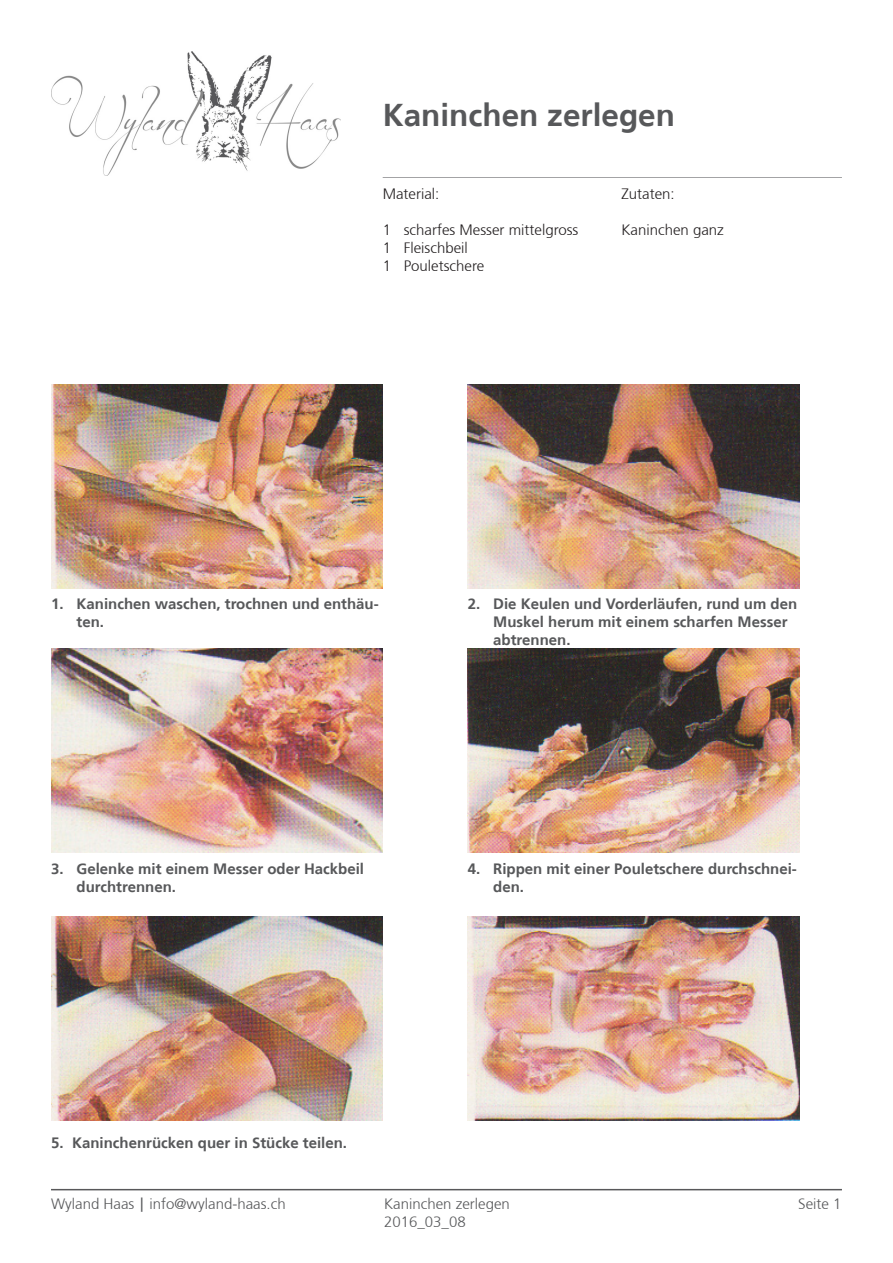
<style>
.page{position:relative;width:893px;height:1263px;background:#fff}
.page>*{position:absolute;margin:0;border:0;box-sizing:border-box;transform-origin:0 0}
.Rezept_Titel{font:700 31.5px "Frutiger 65";color:#57585a}
.Handlungsschritt_Num{font:700 15px/18px "Frutiger 65";color:#57585a}
.Fliesstext{font:300 15px "Frutiger 45";color:#231f20}
.Fliesstext-2{font:300 15px "Frutiger 45";color:#57585a}
.s1{font-family:"Verdana";font-weight:400}
</style>
<div class="page">
<img style="left:51px;top:51px;width:289px;height:124px">
<hr style="left:383px;top:176px;width:459px;height:2px;background:#57585a">
<hr style="left:51px;top:1189px;width:791px;height:1px;background:#58585a">
<img style="left:468px;top:648px;width:331px;height:205px">
<img style="left:51px;top:648px;width:332px;height:205px">
<img style="left:468px;top:385px;width:331px;height:204px">
<img style="left:51px;top:384px;width:332px;height:204px">
<img style="left:51px;top:916px;width:332px;height:204px">
<img style="left:468px;top:916px;width:331px;height:204px">
<p class="Rezept_Titel" style="left:383px;top:96px;width:294px">Kaninchen zerlegen</p>
<p class="Fliesstext" style="left:383px;top:185px;width:58px">Material:</p>
<p class="Fliesstext" style="left:383px;top:221px;width:197px">1 scharfes Messer mittelgross</p>
<p class="Fliesstext" style="left:383px;top:239px;width:87px">1 Fleischbeil</p>
<p class="Fliesstext" style="left:383px;top:257px;width:103px">1 Pouletschere</p>
<p class="Fliesstext" style="left:621px;top:185px;width:55px">Zutaten:</p>
<p class="Fliesstext" style="left:621px;top:221px;width:104px">Kaninchen ganz</p>
<p class="Handlungsschritt_Num" style="left:77px;top:595px;width:304px;text-indent:-26px">1. Kaninchen waschen, trochnen und enthäu&shy;ten.</p>
<p class="Handlungsschritt_Num" style="left:493px;top:595px;width:305px;text-indent:-26px">2. Die Keulen und Vorderläufen, rund um den<br>Muskel herum mit einem scharfen Messer abtrennen.</p>
<p class="Handlungsschritt_Num" style="left:77px;top:860px;width:289px;text-indent:-26px">3. Gelenke mit einem Messer oder Hackbeil durchtrennen.</p>
<p class="Handlungsschritt_Num" style="left:493px;top:860px;width:305px;text-indent:-26px">4. Rippen mit einer Pouletschere durchschnei&shy;den.</p>
<p class="Handlungsschritt_Num" style="left:51px;top:1134px;width:298px">5. Kaninchenrücken quer in Stücke teilen.</p>
<p class="Fliesstext-2" style="left:51px;top:1196px;width:236px">Wyland Haas <span class="s1">|</span> info@wyland-haas.ch</p>
<p class="Fliesstext-2" style="left:384px;top:1196px;width:127px">Kaninchen zerlegen</p>
<p class="Fliesstext-2" style="left:798px;top:1196px;width:45px">Seite 1</p>
<p class="Fliesstext-2" style="left:384px;top:1214px;width:83px">2016_03_08</p>
</div>
